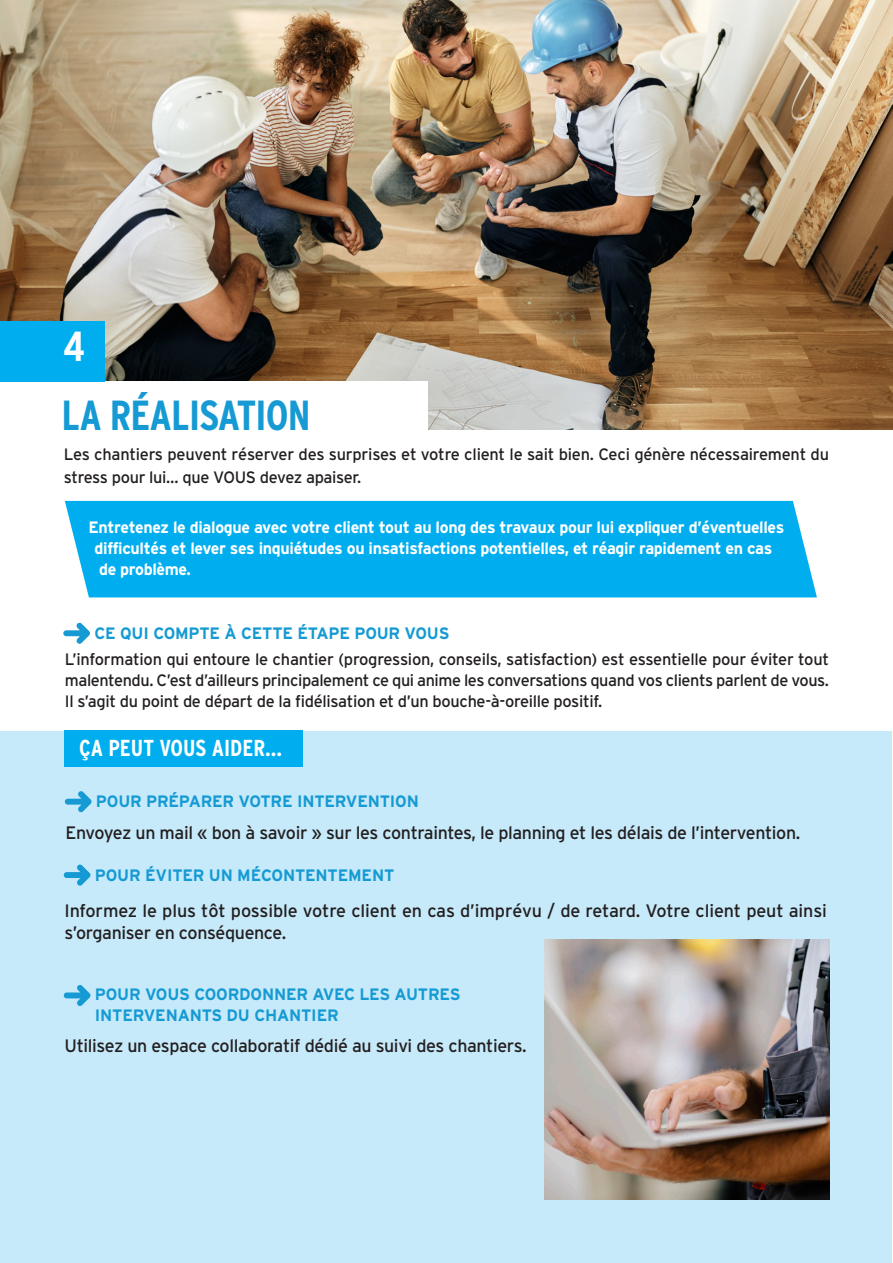
<style>
.page{position:relative;width:893px;height:1263px;background:#fff}
.page>*{position:absolute;margin:0;border:0;box-sizing:border-box;transform-origin:0 0}
.t1{font:700 42px "Interstate Condensed";letter-spacing:-.02em;color:#159ad3}
.t2{font:700 42px "Interstate Condensed";color:#fff}
.t3{font:700 23.1px "Interstate Condensed";color:#fff}
.t4{font:18px/22.5px "Interstate";letter-spacing:-.02em;color:#231f20}
.t5{font:16.5px/21px "Interstate";letter-spacing:-.02em;color:#231f20;text-align:justify}
.t6{font:700 16.5px/21px "Interstate";letter-spacing:-.02em;color:#fff}
.t7{font:700 16.5px/21px "Interstate";letter-spacing:-.01em;color:#159ad3}
</style>
<div class="page">
<div style="left:65px;top:501px;width:752px;height:96px;background:#00aeef"></div>
<img style="left:0;top:0;width:893px;height:429px">
<div style="left:1px;top:381px;width:427px;height:72px;background:#fff"></div>
<div style="left:0;top:321px;width:105px;height:60px;background:#00aeef"></div>
<svg style="left:63px;top:622px;width:27px;height:22px"></svg>
<div style="left:0;top:732px;width:893px;height:531px;background:#c6eafa"></div>
<svg style="left:65px;top:791px;width:27px;height:21px"></svg>
<svg style="left:64px;top:864px;width:26px;height:21px"></svg>
<svg style="left:64px;top:985px;width:26px;height:21px"></svg>
<img style="left:544px;top:939px;width:285px;height:260px">
<div style="left:64px;top:731px;width:238px;height:36px;background:#00aeef"></div>
<hr style="left:892px;top:732px;width:1px;height:531px;background:#fffbef">
<p class="t2" style="left:63px;top:323px;width:23px">4</p>
<p class="t1" style="left:62px;top:391px;width:251px">LA RÉALISATION</p>
<p class="t5" style="left:64px;top:443px;width:767px;line-height:22.5px">Les chantiers peuvent réserver des surprises et votre client le sait bien. Ceci génère nécessairement du stress pour lui… que VOUS devez apaiser.</p>
<p class="t6" style="left:95px;top:517px;width:691px;text-indent:-6px">Entretenez le dialogue avec votre client tout au long des travaux pour lui expliquer d’éventuelles difficultés et lever ses inquiétudes ou insatisfactions potentielles, et réagir rapidement en cas de problème.</p>
<p class="t7" style="left:94px;top:622px;width:357px">CE QUI COMPTE À CETTE ÉTAPE POUR VOUS</p>
<p class="t5" style="left:65px;top:649px;width:766px">L’information qui entoure le chantier (progression, conseils, satisfaction) est essentielle pour éviter tout malentendu. C’est d’ailleurs principalement ce qui anime les conversations quand vos clients parlent de vous.<br>Il s’agit du point de départ de la fidélisation et d’un bouche-à-oreille positif.</p>
<p class="t3" style="left:79px;top:735px;width:205px">ÇA PEUT VOUS AIDER…</p>
<p class="t7" style="left:96px;top:791px;width:325px">POUR PRÉPARER VOTRE INTERVENTION</p>
<p class="t4" style="left:66px;top:821px;width:736px">Envoyez un mail « bon à savoir » sur les contraintes, le planning et les délais de l’intervention.</p>
<p class="t7" style="left:95px;top:864px;width:301px">POUR ÉVITER UN MÉCONTENTEMENT</p>
<p class="t4" style="left:65px;top:899px;width:764px">Informez le plus tôt possible votre client en cas d’imprévu / de retard. Votre client peut ainsi s’organiser en conséquence.</p>
<p class="t7" style="left:95px;top:983px;width:367px">POUR VOUS COORDONNER AVEC LES AUTRES<br>INTERVENANTS DU CHANTIER</p>
<p class="t4" style="left:65px;top:1035px;width:463px">Utilisez un espace collaboratif dédié au suivi des chantiers.</p>
</div>
